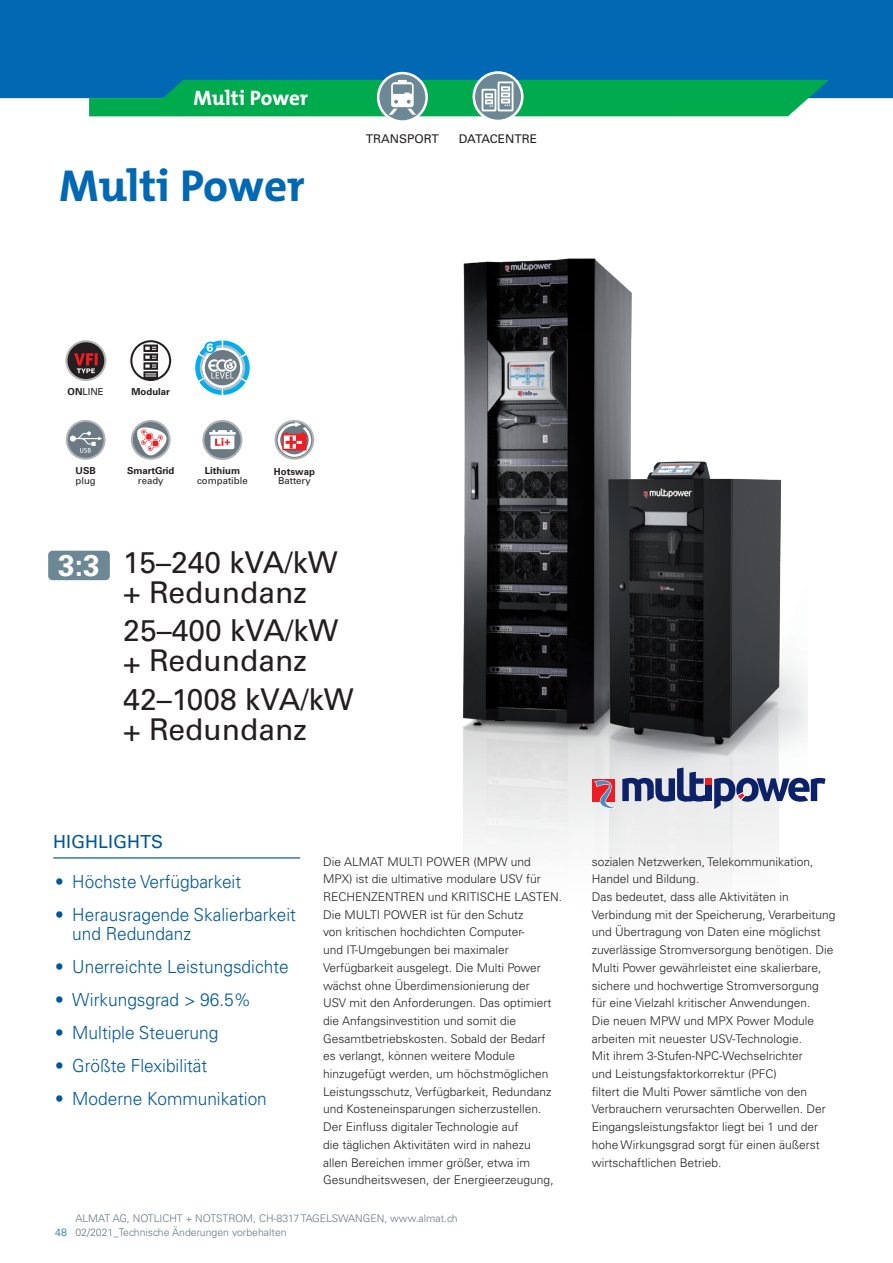
<style>
.page{position:relative;width:893px;height:1263px;background:#fff}
.page>*{position:absolute;margin:0;border:0;box-sizing:border-box;transform-origin:0 0}
.t1{font:700 45px "The Mix Office LF";color:#0168b3}
.t2{font:30px/30px "Univers LT Pro 55 Roman";color:#231f20}
.t3{font:700 30px "Univers LT Pro 65";color:#fff}
.t4{font:700 21px "The Mix Office";color:#fff}
.t5{font:300 18px/19.5px "Univers LT Pro 45";color:#005798;scale:.96 1}
.t6{font:18px "Univers LT Pro 55 Roman";color:#005798}
.t7{font:300 12px/17.7px "Univers LT Pro 45";color:#231f20}
.t8{font:12px "Univers LT Pro 55 Roman";color:#231f20}
.t9{font:300 10.5px/14.2px "Univers LT Std";color:#647882}
.t10{font:700 9.6px "Univers LT Pro 65";color:#231f20}
.t11{font:9.6px "Univers LT Pro 55 Roman";color:#231f20}
.s1{font-family:"Univers LT Pro 65";font-weight:700}
.s2{font-family:"Univers LT Pro 45";color:#0168b3}
</style>
<div class="page">
<div style="left:0;top:0;width:893px;height:98px;background:#0168b3"></div>
<svg style="left:65px;top:340px;width:41px;height:41px"></svg>
<div style="left:68px;top:342px;width:36px;height:37px;background:#231f20;border-radius:50%"></div>
<svg style="left:74px;top:353px;width:24px;height:20px"></svg>
<svg style="left:130px;top:340px;width:41px;height:41px"></svg>
<img style="left:462px;top:258px;width:346px;height:624px">
<svg style="left:131px;top:420px;width:40px;height:40px"></svg>
<div style="left:133px;top:422px;width:36px;height:36px;background:#6b7a83;border-radius:50%"></div>
<svg style="left:134px;top:425px;width:34px;height:32px"></svg>
<svg style="left:622px;top:767px;width:204px;height:42px"></svg>
<div style="left:592px;top:779px;width:23px;height:22px;background:#ee1d23"></div>
<svg style="left:593px;top:778px;width:22px;height:32px"></svg>
<div style="left:48px;top:551px;width:62px;height:29px;background:#6c8895;border-radius:4px"></div>
<hr style="left:53px;top:857px;width:247px;height:1px;background:#005798">
<svg style="left:66px;top:420px;width:40px;height:40px"></svg>
<div style="left:68px;top:422px;width:36px;height:36px;background:#6b7a83;border-radius:50%"></div>
<svg style="left:70px;top:431px;width:32px;height:22px"></svg>
<svg style="left:275px;top:420px;width:39px;height:40px"></svg>
<svg style="left:276px;top:422px;width:36px;height:36px"></svg>
<svg style="left:278px;top:422px;width:33px;height:35px"></svg>
<svg style="left:195px;top:340px;width:55px;height:55px"></svg>
<svg style="left:202px;top:420px;width:41px;height:40px"></svg>
<div style="left:204px;top:422px;width:37px;height:36px;background:#6b7a83;border-radius:50%"></div>
<svg style="left:209px;top:430px;width:27px;height:19px"></svg>
<svg style="left:377px;top:72px;width:51px;height:51px"></svg>
<div style="left:379px;top:74px;width:46px;height:46px;background:#6c8895;border-radius:50%"></div>
<svg style="left:472px;top:71px;width:52px;height:51px"></svg>
<div style="left:475px;top:74px;width:46px;height:46px;background:#6c8895;border-radius:50%"></div>
<svg style="left:89px;top:80px;width:740px;height:36px;background:#1aa965"></svg>
<h3 class="t4" style="left:193px;top:84px;width:116px">Multi Power</h3>
<h1 class="t1" style="left:59px;top:157px;width:247px">Multi Power</h1>
<p class="t8" style="left:366px;top:131px;width:74px">TRANSPORT</p>
<p class="t8" style="left:459px;top:131px;width:80px">DATACENTRE</p>
<p class="t11" style="left:68px;top:386px;width:38px"><span class="s1">ON</span>LINE</p>
<p class="t10" style="left:132px;top:386px;width:40px">Modular</p>
<p class="t10" style="left:76px;top:465px;width:22px">USB</p>
<p class="t11" style="left:76px;top:475px;width:22px">plug</p>
<p class="t10" style="left:127px;top:465px;width:49px">SmartGrid</p>
<p class="t11" style="left:138px;top:475px;width:27px">ready</p>
<p class="t10" style="left:205px;top:465px;width:37px">Lithium</p>
<p class="t11" style="left:197px;top:475px;width:52px">compatible</p>
<p class="t10" style="left:274px;top:466px;width:42px">Hotswap</p>
<p class="t11" style="left:278px;top:475px;width:34px">Battery</p>
<h2 class="t3" style="left:58px;top:548px;width:43px">3:3</h2>
<h2 class="t2" style="left:123px;top:547px;width:216px">15–240 kVA/kW + Redundanz</h2>
<h2 class="t2" style="left:123px;top:616px;width:217px">25–400 kVA/kW + Redundanz</h2>
<h2 class="t2" style="left:123px;top:684px;width:232px">42–1008 kVA/kW + Redundanz</h2>
<h3 class="t6" style="left:53px;top:830px;width:112px">HIGHLIGHTS</h3>
<h3 class="t5" style="left:55px;top:872px;width:195px">• Höchste Verfügbarkeit</h3>
<h3 class="t5" style="left:72px;top:905px;width:234px;text-indent:-17px">• Herausragende Skalierbarkeit und Redundanz</h3>
<h3 class="t5" style="left:55px;top:957px;width:245px">• Unerreichte Leistungsdichte</h3>
<h3 class="t5" style="left:55px;top:990px;width:206px">• Wirkungsgrad &gt; 96.5%</h3>
<h3 class="t5" style="left:55px;top:1023px;width:171px">• Multiple Steuerung</h3>
<h3 class="t5" style="left:55px;top:1056px;width:160px">• Größte Flexibilität</h3>
<h3 class="t5" style="left:55px;top:1089px;width:222px">• Moderne Kommunikation</h3>
<p class="t7" style="left:323px;top:852px;width:240px">Die ALMAT MULTI POWER (MPW und MPX) ist die ultimative modulare USV für RECHENZENTREN und KRITISCHE LASTEN.<br>Die MULTI POWER ist für den Schutz<br>von kritischen hochdichten Computer-<br>und IT-Umgebungen bei maximaler Verfügbarkeit ausgelegt. Die Multi Power wächst ohne Überdimensionierung der<br>USV mit den Anforderungen. Das optimiert die Anfangsinvestition und somit die Gesamtbetriebskosten. Sobald der Bedarf<br>es verlangt, können weitere Module hinzugefügt werden, um höchstmöglichen Leistungsschutz, Verfügbarkeit, Redundanz und Kosteneinsparungen sicherzustellen.<br>Der Einfluss digitaler Technologie auf<br>die täglichen Aktivitäten wird in nahezu<br>allen Bereichen immer größer, etwa im Gesundheitswesen, der Energieerzeugung,</p>
<p class="t7" style="left:592px;top:852px;width:245px">sozialen Netzwerken, Telekommunikation, Handel und Bildung.<br>Das bedeutet, dass alle Aktivitäten in Verbindung mit der Speicherung, Verarbeitung und Übertragung von Daten eine möglichst zuverlässige Stromversorgung benötigen. Die Multi Power gewährleistet eine skalierbare, sichere und hochwertige Stromversorgung für eine Vielzahl kritischer Anwendungen.<br>Die neuen MPW und MPX Power Module arbeiten mit neuester USV-Technologie.<br>Mit ihrem 3-Stufen-NPC-Wechselrichter<br>und Leistungsfaktorkorrektur (PFC)<br>filtert die Multi Power sämtliche von den Verbrauchern verursachten Oberwellen. Der Eingangsleistungsfaktor liegt bei 1 und der hohe Wirkungsgrad sorgt für einen äußerst wirtschaftlichen Betrieb.</p>
<p class="t9" style="left:55px;top:1211px;width:404px;text-indent:20px">ALMAT AG, NOTLICHT + NOTSTROM, CH-8317 TAGELSWANGEN, www.almat.ch<br><span class="s2">48</span> 02/2021_Technische Änderungen vorbehalten</p>
</div>
